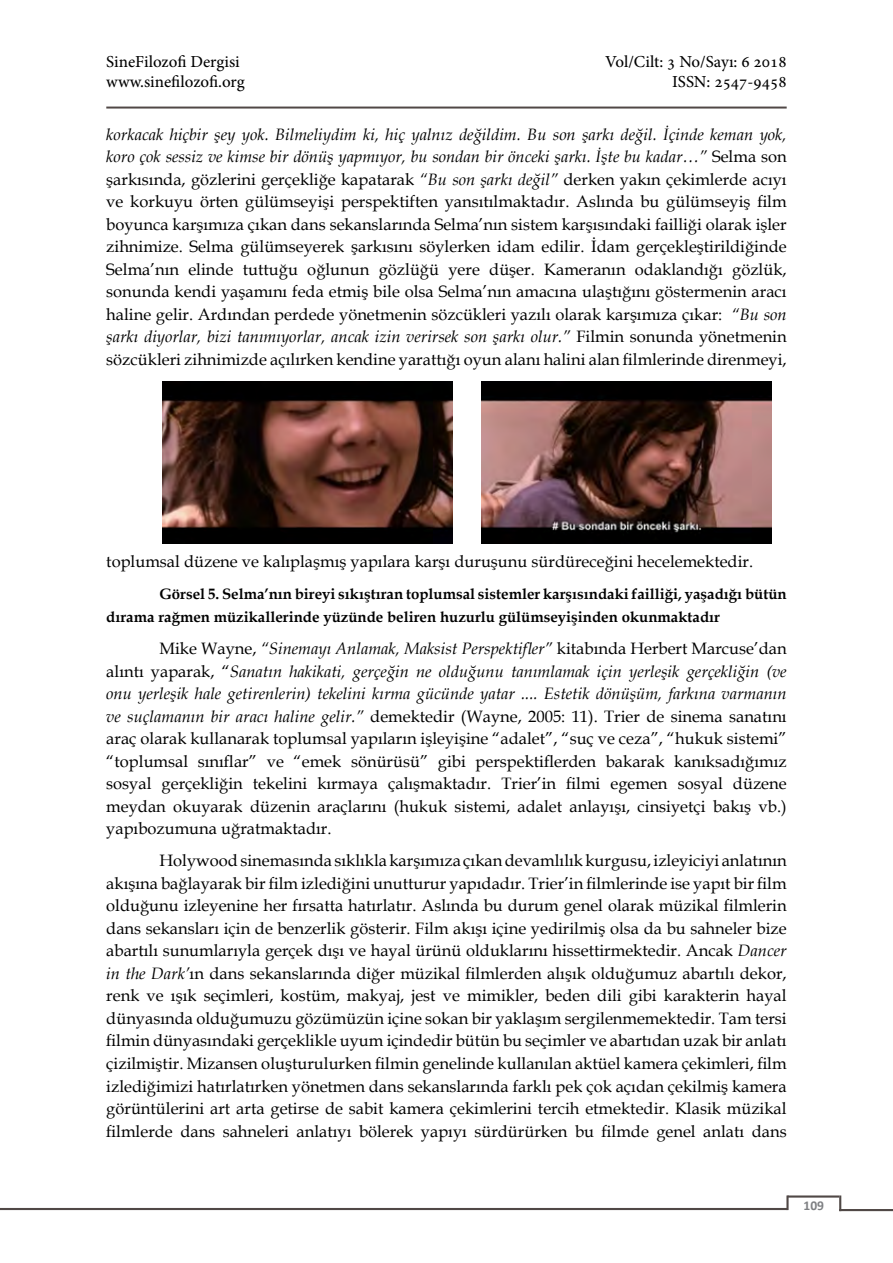
<style>
.page{position:relative;width:893px;height:1263px;background:#fff}
.page>*{position:absolute;margin:0;border:0;box-sizing:border-box;transform-origin:0 0}
.düz_metin{font:16.5px/22.5px "Book Antiqua";color:#000;text-align:justify}
.t1{font:16.5px/19.8px "Adobe Hebrew";color:#000}
.tablo_altı_yazısı{font:700 15px/22.5px "Book Antiqua";color:#000}
.t2{font:700 13.5px "Calibri";color:#7e8083}
.s1{font-style:italic}
</style>
<div class="page">
<hr style="left:0;top:1208px;width:787px;height:2px;background:#504846">
<hr style="left:786px;top:1195px;width:3px;height:15px;background:#504846">
<hr style="left:787px;top:1195px;width:52px;height:2px;background:#504846">
<svg style="left:839px;top:1195px;width:2px;height:14px"></svg>
<hr style="left:839px;top:1209px;width:54px;height:2px;background:#504846">
<hr style="left:106px;top:107px;width:681px;height:2px;background:#504846">
<img style="left:162px;top:382px;width:290px;height:162px">
<img style="left:481px;top:382px;width:290px;height:162px">
<p class="t1" style="left:106px;top:52px;width:140px">SineFilozofi Dergisi www.sinefilozofi.org</p>
<p class="t1" style="left:605px;top:52px;width:183px;text-align:right">Vol/Cilt: 3 No/Sayı: 6 2018<br>ISSN: 2547-9458</p>
<p class="düz_metin" style="left:106px;top:122px;width:682px"><span class="s1">korkacak hiçbir şey yok. Bilmeliydim ki, hiç yalnız değildim. Bu son şarkı değil. İçinde keman yok, koro çok sessiz ve kimse bir dönüş yapmıyor, bu sondan bir önceki şarkı. İşte bu kadar…”</span> Selma son şarkısında, gözlerini gerçekliğe kapatarak <span class="s1">“Bu son şarkı değil”</span> derken yakın çekimlerde acıyı ve korkuyu örten gülümseyişi perspektiften yansıtılmaktadır. Aslında bu gülümseyiş film boyunca karşımıza çıkan dans sekanslarında Selma’nın sistem karşısındaki failliği olarak işler zihnimize. Selma gülümseyerek şarkısını söylerken idam edilir. İdam gerçekleştirildiğinde Selma’nın elinde tuttuğu oğlunun gözlüğü yere düşer. Kameranın odaklandığı gözlük, sonunda kendi yaşamını feda etmiş bile olsa Selma’nın amacına ulaştığını göstermenin aracı haline gelir. Ardından perdede yönetmenin sözcükleri yazılı olarak karşımıza çıkar: <span class="s1">“Bu son şarkı diyorlar, bizi tanımıyorlar, ancak izin verirsek son şarkı olur.”</span> Filmin sonunda yönetmenin sözcükleri zihnimizde açılırken kendine yarattığı oyun alanı halini alan filmlerinde direnmeyi,</p>
<p class="düz_metin" style="left:106px;top:550px;width:648px">toplumsal düzene ve kalıplaşmış yapılara karşı duruşunu sürdüreceğini hecelemektedir.</p>
<p class="tablo_altı_yazısı" style="left:106px;top:583px;width:682px;text-indent:53px">Görsel 5. Selma’nın bireyi sıkıştıran toplumsal sistemler karşısındaki failliği, yaşadığı bütün dırama rağmen müzikallerinde yüzünde beliren huzurlu gülümseyişinden okunmaktadır</p>
<p class="düz_metin" style="left:106px;top:637px;width:682px;text-indent:53px">Mike Wayne, <span class="s1">“Sinemayı Anlamak, Maksist Perspektifler”</span> kitabında Herbert Marcuse’dan alıntı yaparak, “<span class="s1">Sanatın hakikati, gerçeğin ne olduğunu tanımlamak için yerleşik gerçekliğin (ve onu yerleşik hale getirenlerin) tekelini kırma gücünde yatar .... Estetik dönüşüm, farkına varmanın ve suçlamanın bir aracı haline gelir.”</span> demektedir (Wayne, 2005: 11). Trier de sinema sanatını araç olarak kullanarak toplumsal yapıların işleyişine “adalet”, “suç ve ceza”, “hukuk sistemi” “toplumsal sınıflar” ve “emek sönürüsü” gibi perspektiflerden bakarak kanıksadığımız sosyal gerçekliğin tekelini kırmaya çalışmaktadır. Trier’in filmi egemen sosyal düzene meydan okuyarak düzenin araçlarını (hukuk sistemi, adalet anlayışı, cinsiyetçi bakış vb.) yapıbozumuna uğratmaktadır.</p>
<p class="düz_metin" style="left:106px;top:849px;width:682px;text-indent:53px">Holywood sinemasında sıklıkla karşımıza çıkan devamlılık kurgusu, izleyiciyi anlatının akışına bağlayarak bir film izlediğini unutturur yapıdadır. Trier’in filmlerinde ise yapıt bir film olduğunu izleyenine her fırsatta hatırlatır. Aslında bu durum genel olarak müzikal filmlerin dans sekansları için de benzerlik gösterir. Film akışı içine yedirilmiş olsa da bu sahneler bize abartılı sunumlarıyla gerçek dışı ve hayal ürünü olduklarını hissettirmektedir. Ancak <span class="s1">Dancer in the Dark’</span>ın dans sekanslarında diğer müzikal filmlerden alışık olduğumuz abartılı dekor, renk ve ışık seçimleri, kostüm, makyaj, jest ve mimikler, beden dili gibi karakterin hayal dünyasında olduğumuzu gözümüzün içine sokan bir yaklaşım sergilenmemektedir. Tam tersi filmin dünyasındaki gerçeklikle uyum içindedir bütün bu seçimler ve abartıdan uzak bir anlatı çizilmiştir. Mizansen oluşturulurken filmin genelinde kullanılan aktüel kamera çekimleri, film izlediğimizi hatırlatırken yönetmen dans sekanslarında farklı pek çok açıdan çekilmiş kamera görüntülerini art arta getirse de sabit kamera çekimlerini tercih etmektedir. Klasik müzikal filmlerde dans sahneleri anlatıyı bölerek yapıyı sürdürürken bu filmde genel anlatı dans</p>
<p class="t2" style="left:804px;top:1196px;width:22px">109</p>
</div>
